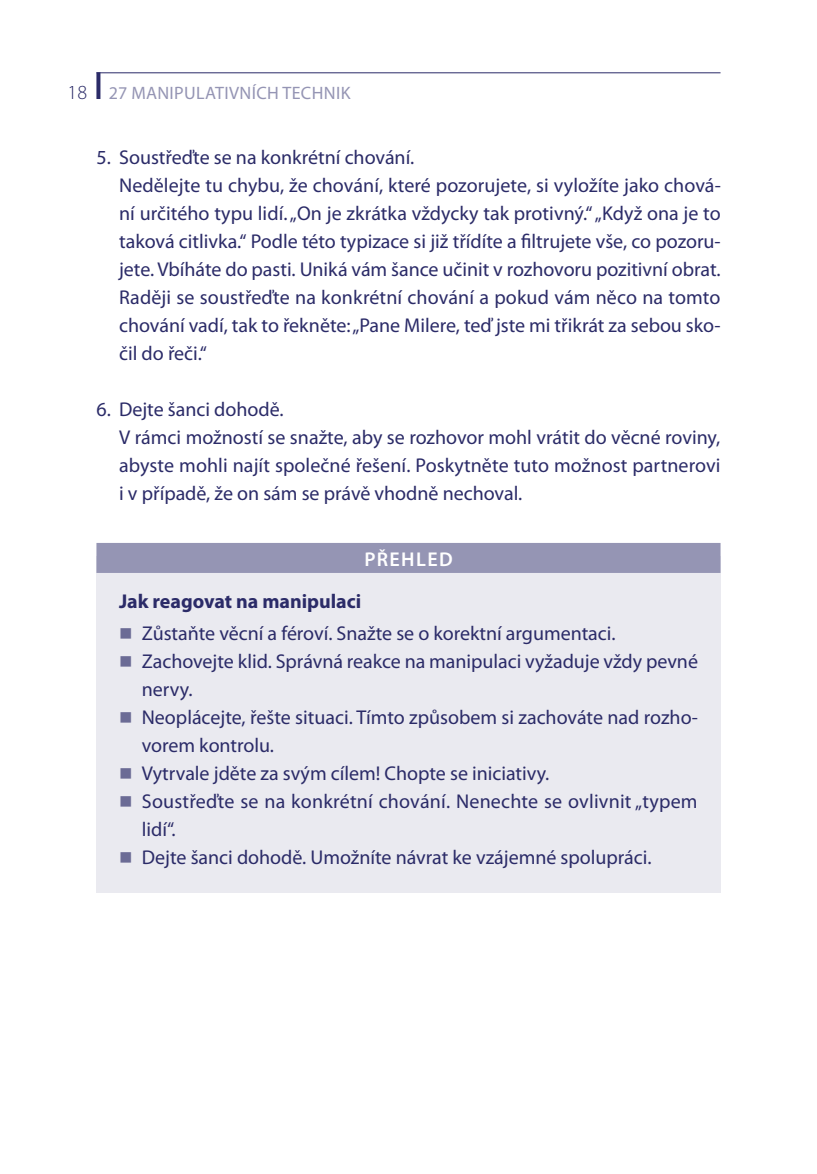
<style>
.page{position:relative;width:817px;height:1174px;background:#fff}
.page>*{position:absolute;margin:0;border:0;box-sizing:border-box;transform-origin:0 0}
.t1{font:20px/28px "Myriad Pro";color:#2b2b68}
.t2{font:700 20px "Myriad Pro";color:#2b2b68}
.t3{font:600 20px "Myriad Pro";letter-spacing:.07em;color:#fff}
.t4{font:18px "Myriad Pro";letter-spacing:.02em;color:#9595b4}
.s1{font-weight:300;font-size:20px;color:#2b2b68}
</style>
<div class="page">
<hr style="left:96px;top:72px;width:624px;height:1px;background:#2b2b68">
<svg style="left:96px;top:72px;width:4px;height:27px"></svg>
<div style="left:96px;top:556px;width:624px;height:336px;background:#eaeaf0"></div>
<div style="left:96px;top:543px;width:624px;height:30px;background:#9595b4"></div>
<p class="t4" style="left:68px;top:82px;width:284px"><span class="s1">18</span> 27 MANIPULATIVNÍCH TECHNIK</p>
<p class="t1" style="left:119px;top:143px;width:603px;text-indent:-23px">5. Soustřeďte se na konkrétní chování.<br>Nedělejte tu chybu, že chování, které pozorujete, si vyložíte jako chová&shy;ní určitého typu lidí. „On je zkrátka vždycky tak protivný.“ „Když ona je to taková citlivka.“ Podle této typizace si již třídíte a filtrujete vše, co pozoru&shy;jete. Vbíháte do pasti. Uniká vám šance učinit v rozhovoru pozitivní obrat.<br>Raději se soustřeďte na konkrétní chování a pokud vám něco na tomto chování vadí, tak to řekněte: „Pane Milere, teď jste mi třikrát za sebou sko&shy;čil do řeči.“</p>
<p class="t1" style="left:119px;top:395px;width:602px;text-indent:-23px">6. Dejte šanci dohodě.<br>V rámci možností se snažte, aby se rozhovor mohl vrátit do věcné roviny, abyste mohli najít společné řešení. Poskytněte tuto možnost partnerovi i v případě, že on sám se právě vhodně nechoval.</p>
<p class="t3" style="left:364px;top:547px;width:88px">Přehled</p>
<p class="t2" style="left:119px;top:588px;width:243px">Jak reagovat na manipulaci</p>
<p class="t1" style="left:142px;top:619px;width:557px">Zůstaňte věcní a féroví. Snažte se o korektní argumentaci.<br>Zachovejte klid. Správná reakce na manipulaci vyžaduje vždy pevné nervy.<br>Neoplácejte, řešte situaci. Tímto způsobem si zachováte nad rozho&shy;vorem kontrolu.<br>Vytrvale jděte za svým cílem! Chopte se iniciativy.<br>Soustřeďte se na konkrétní chování. Nenechte se ovlivnit „typem lidí“.<br>Dejte šanci dohodě. Umožníte návrat ke vzájemné spolupráci.</p>
</div>
